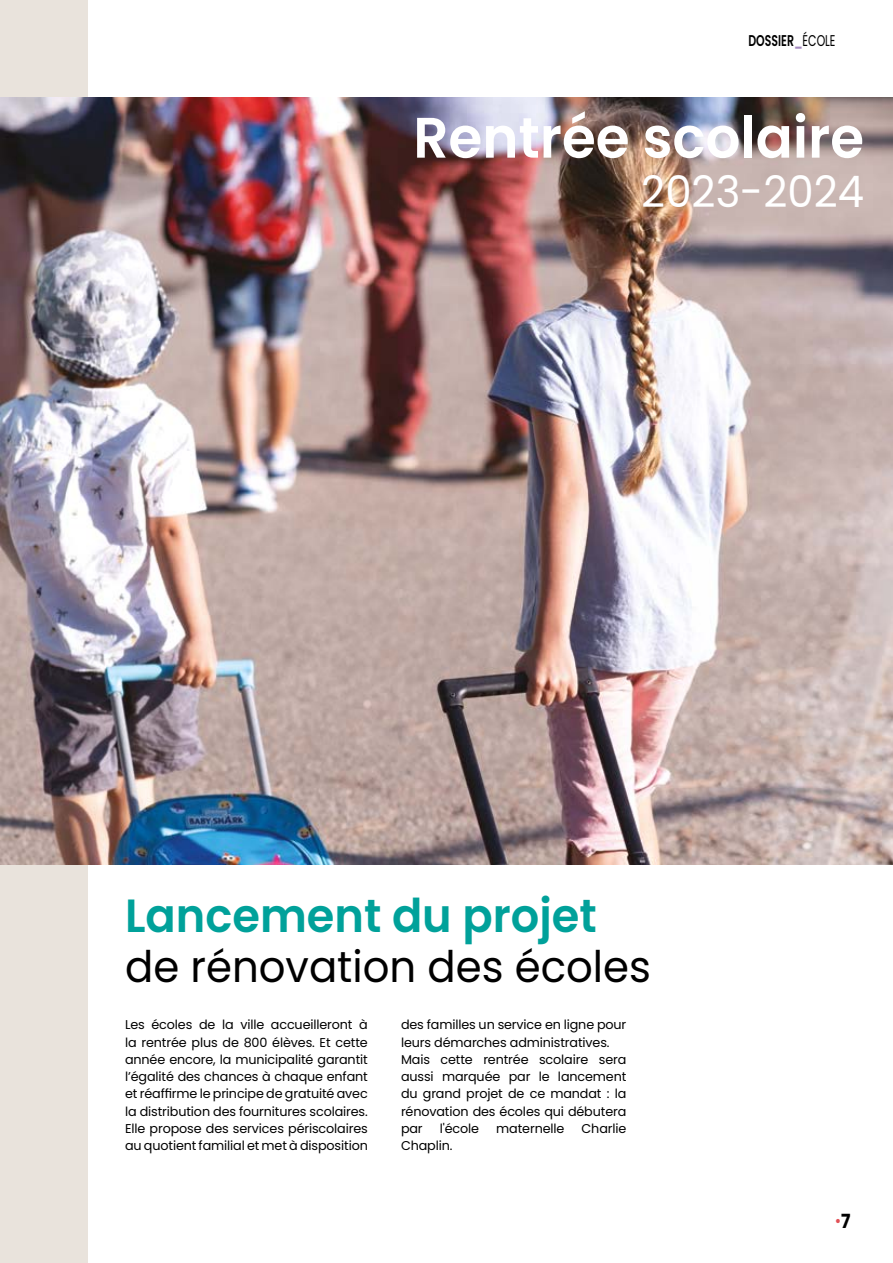
<style>
.page{position:relative;width:893px;height:1263px;background:#fff}
.page>*{position:absolute;margin:0;border:0;box-sizing:border-box;transform-origin:0 0}
.t1{font:600 57px "Poppins";color:#fff;scale:.96 1}
.t2{font:600 46.5px "Poppins";color:#00a19a;scale:.96 1}
.t3{font:43.5px "Poppins";color:#000;scale:.96 1}
.t4{font:43.5px "Poppins";color:#fff;scale:.96 1}
.t5{font:600 15.6px "Poppins";color:#000;scale:.7 1}
.t6{font:600 15px "Poppins";color:#e15056;scale:.9 1}
.t7{font:12.75px/17.2px "Poppins";letter-spacing:-.01em;color:#000;text-align:justify}
.s1{color:#a58ac0}
.s2{font-weight:400}
.s3{font-weight:700;font-size:19.5px;color:#000}
</style>
<div class="page">
<div style="left:0;top:0;width:88px;height:1263px;background:#e9e3dc"></div>
<img style="left:0;top:98px;width:893px;height:767px">
<p class="t5" style="left:748px;top:32px;width:126px">DOSSIER<span class="s1">_</span><span class="s2">ÉCOLE</span></p>
<h1 class="t1" style="left:413px;top:105px;width:471px">Rentrée scolaire</h1>
<h3 class="t4" style="left:641px;top:167px;width:234px">2023-2024</h3>
<h2 class="t2" style="left:125px;top:889px;width:493px">Lancement du projet</h2>
<h3 class="t3" style="left:125px;top:941px;width:549px">de rénovation des écoles</h3>
<p class="t7" style="left:125px;top:1016px;width:244px">Les écoles de la ville accueilleront à la rentrée plus de 800 élèves. Et cette année encore, la municipalité garantit l’égalité des chances à chaque enfant et réaffirme le principe de gratuité avec la distribution des fournitures scolaires.<br>Elle propose des services périscolaires au quotient familial et met à disposition</p>
<p class="t7" style="left:401px;top:1016px;width:227px;text-align:left">des familles un service en ligne pour leurs démarches administratives.<br>Mais cette rentrée scolaire sera aussi marquée par le lancement du grand projet de ce mandat : la rénovation des écoles qui débutera par</p>
<p class="t7" style="left:440px;top:1120px;width:41px">l'école</p>
<p class="t7" style="left:496px;top:1120px;width:70px">maternelle</p>
<p class="t7" style="left:582px;top:1120px;width:46px">Charlie</p>
<p class="t7" style="left:401px;top:1137px;width:53px">Chaplin.</p>
<p class="t6" style="left:835px;top:1212px;width:19px">•<span class="s3">7</span></p>
</div>
